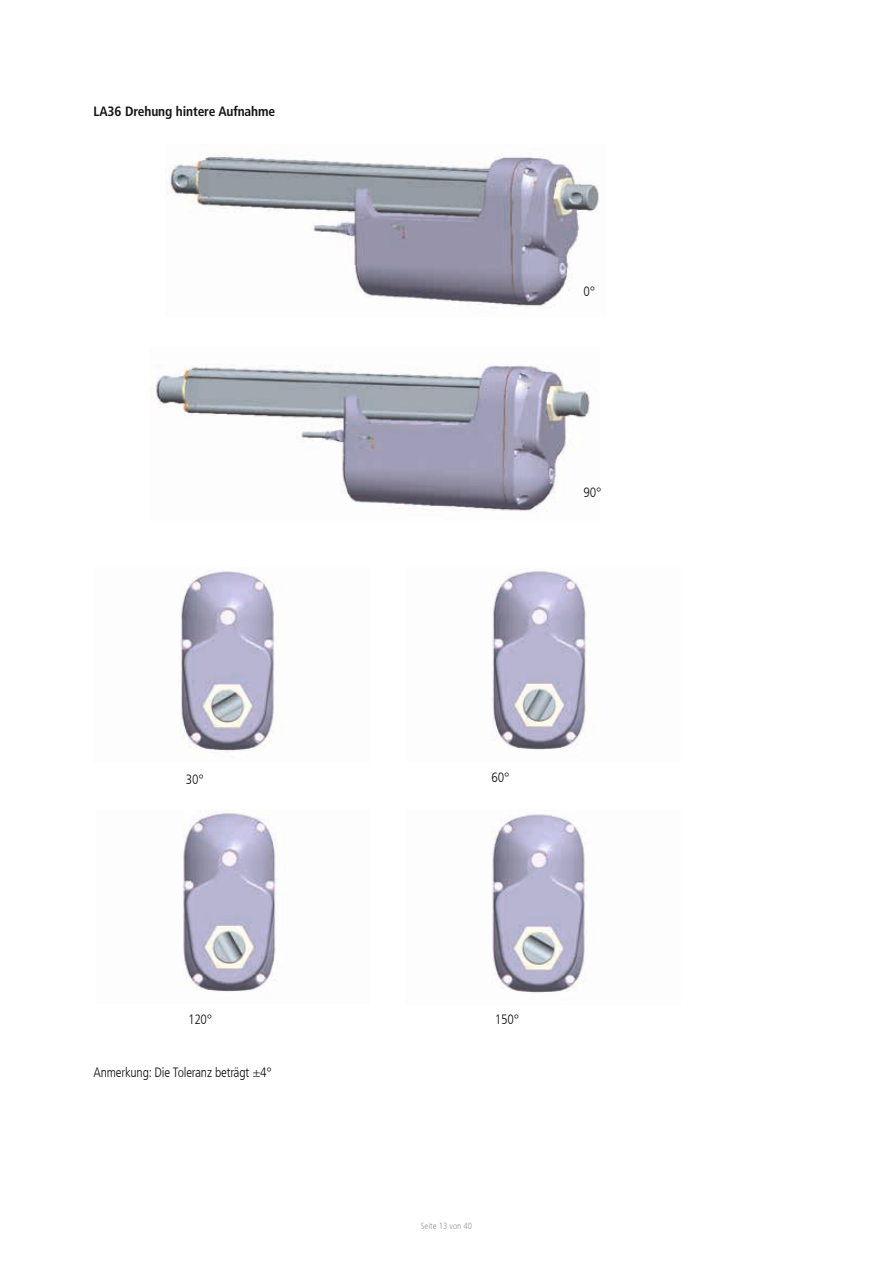
<style>
.page{position:relative;width:893px;height:1263px;background:#fff}
.page>*{position:absolute;margin:0;border:0;box-sizing:border-box;transform-origin:0 0}
.t1{font:300 condensed 13.5px "Frutiger LT Com";letter-spacing:-.015em;color:#131413}
.t2{font:700 condensed 13.5px "Frutiger LT Com";letter-spacing:-.01em;color:#131413}
.t3{font:300 condensed 9px "Frutiger LT Com";color:#999}
</style>
<div class="page">
<img style="left:492px;top:569px;width:94px;height:181px">
<img style="left:183px;top:811px;width:94px;height:188px">
<img style="left:492px;top:814px;width:95px;height:186px">
<img style="left:179px;top:567px;width:96px;height:190px">
<img style="left:166px;top:154px;width:433px;height:154px">
<img style="left:151px;top:364px;width:439px;height:147px">
<p class="t2" style="left:94px;top:104px;width:183px">LA36 Drehung hintere Aufnahme</p>
<p class="t1" style="left:583px;top:284px;width:13px">0°</p>
<p class="t1" style="left:583px;top:485px;width:19px">90°</p>
<p class="t1" style="left:186px;top:772px;width:19px">30°</p>
<p class="t1" style="left:492px;top:770px;width:19px">60°</p>
<p class="t1" style="left:188px;top:1011px;width:26px">120°</p>
<p class="t1" style="left:495px;top:1012px;width:26px">150°</p>
<p class="t1" style="left:94px;top:1065px;width:180px">Anmerkung: Die Toleranz beträgt ±4°</p>
<p class="t3" style="left:421px;top:1221px;width:53px">Seite 13 von 40</p>
</div>
